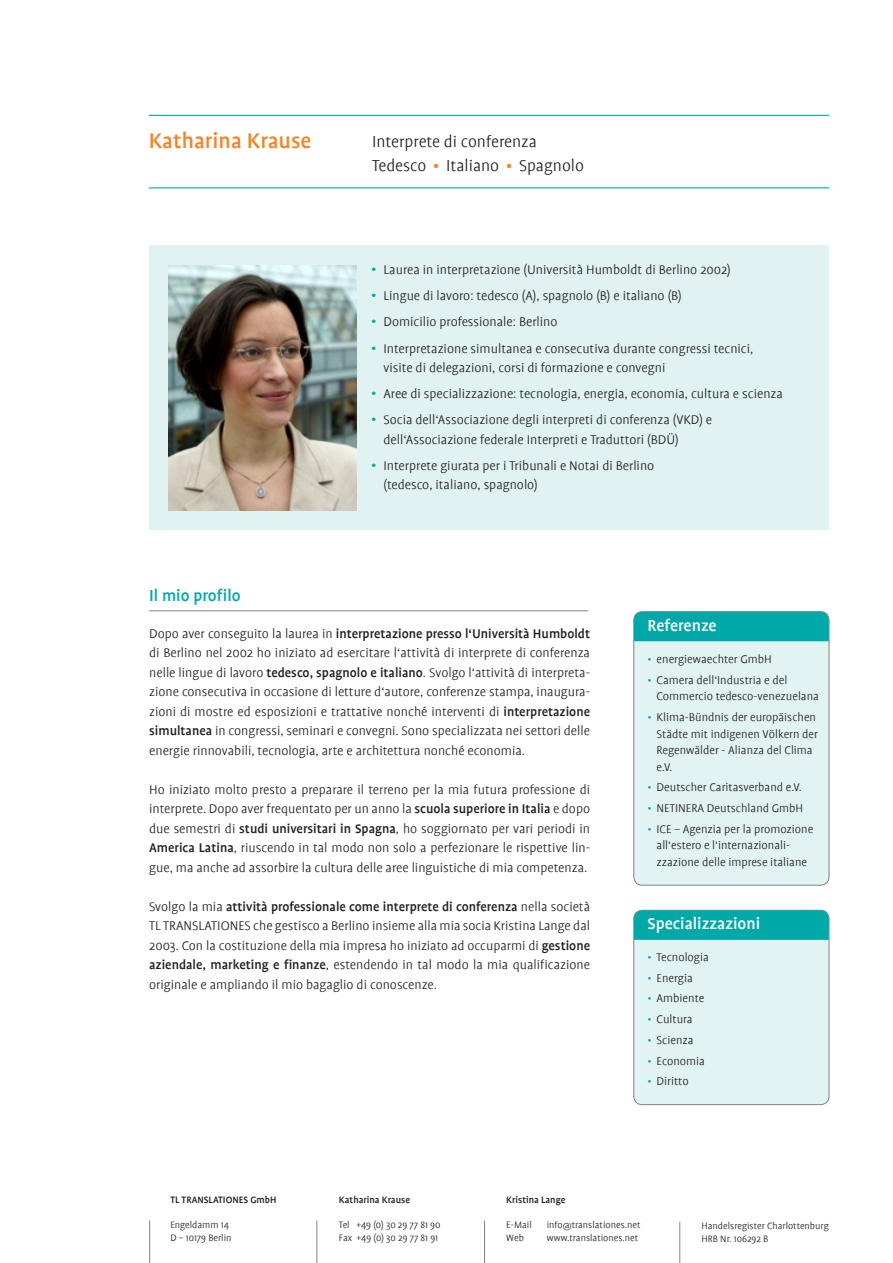
<style>
.page{position:relative;width:893px;height:1263px;background:#fff}
.page>*{position:absolute;margin:0;border:0;box-sizing:border-box;transform-origin:0 0}
.t1{font:300 36px "Profile";color:#00a9a7}
.t2{font:500 24px "Profile";color:#f58427}
.t3{font:300 18px "Profile";color:#231f20}
.t4{font:500 18px "Profile";color:#fff}
.t5{font:500 18px "Profile";color:#00a9a7}
.t6{font:300 14.25px/19.5px "Profile";color:#231f20;text-align:justify}
.t7{font:300 12.75px/16.5px "Profile";color:#231f20}
.t8{font:300 10.5px "Profile";color:#231f20}
.t9{font:500 10.5px "Profile";color:#231f20}
.s1{font-weight:500}
.s2{color:#00a9a7}
</style>
<div class="page">
<hr style="left:316px;top:1220px;width:1px;height:43px;background:#808285">
<hr style="left:484px;top:1220px;width:1px;height:43px;background:#808285">
<hr style="left:679px;top:1222px;width:1px;height:41px;background:#808285">
<hr style="left:149px;top:1220px;width:1px;height:43px;background:#808285">
<hr style="left:149px;top:610px;width:439px;height:1px;background:#808285">
<hr style="left:149px;top:115px;width:680px;height:1px;background:#00a9a7">
<hr style="left:149px;top:187px;width:680px;height:1px;background:#00a9a7">
<div style="left:149px;top:245px;width:679px;height:285px;background:#e0f2f2"></div>
<img style="left:169px;top:265px;width:188px;height:245px">
<div style="left:634px;top:612px;width:195px;height:273px;background:#e2f3f3;border-radius:9px"></div>
<div style="left:634px;top:611px;width:195px;height:274px;border:1px solid #808285;border-radius:9px"></div>
<div style="left:634px;top:612px;width:195px;height:29px;background:#00a9a7"></div>
<div style="left:634px;top:910px;width:195px;height:195px;background:#e2f3f3;border-radius:9px"></div>
<div style="left:634px;top:910px;width:195px;height:195px;border:1px solid #808285;border-radius:9px"></div>
<svg style="left:634px;top:910px;width:195px;height:30px;background:#03a9a7"></svg>
<p class="t2" style="left:149px;top:128px;width:164px">Katharina Krause</p>
<p class="t3" style="left:372px;top:132px;width:166px">Interprete di conferenza</p>
<p class="t3" style="left:372px;top:156px;width:213px">Tedesco <sup>●</sup> Italiano <sup>●</sup> Spagnolo</p>
<p class="t1" style="left:370px;top:251px;width:10px">·</p>
<p class="t6" style="left:383px;top:260px;width:349px">Laurea in interpretazione (Università Humboldt di Berlino 2002)</p>
<p class="t1" style="left:370px;top:277px;width:10px">·</p>
<p class="t6" style="left:383px;top:286px;width:300px">Lingue di lavoro: tedesco (A), spagnolo (B) e italiano (B)</p>
<p class="t1" style="left:370px;top:303px;width:10px">·</p>
<p class="t6" style="left:383px;top:312px;width:176px">Domicilio professionale: Berlino</p>
<p class="t1" style="left:370px;top:329px;width:10px">·</p>
<p class="t6" style="left:383px;top:339px;width:371px">Interpretazione simultanea e consecutiva durante congressi tecnici, visite di delegazioni, corsi di formazione e convegni</p>
<p class="t1" style="left:370px;top:375px;width:10px">·</p>
<p class="t6" style="left:383px;top:384px;width:401px">Aree di specializzazione: tecnologia, energia, economia, cultura e scienza</p>
<p class="t1" style="left:370px;top:401px;width:10px">·</p>
<p class="t6" style="left:383px;top:410px;width:330px">Socia dell‘Associazione degli interpreti di conferenza (VKD) e dell‘Associazione federale Interpreti e Traduttori (BDÜ)</p>
<p class="t1" style="left:370px;top:446px;width:10px">·</p>
<p class="t6" style="left:383px;top:456px;width:272px">Interprete giurata per i Tribunali e Notai di Berlino (tedesco, italiano, spagnolo)</p>
<p class="t5" style="left:149px;top:586px;width:93px">Il mio profilo</p>
<p class="t6" style="left:149px;top:624px;width:442px">Dopo aver conseguito la laurea in <span class="s1">interpretazione presso l‘Università Humboldt </span>di Berlino nel 2002 ho iniziato ad esercitare l‘attività di interprete di conferenza nelle lingue di lavoro <span class="s1">tedesco, spagnolo e italiano</span>. Svolgo l‘attività di interpreta&shy;zione consecutiva in occasione di letture d‘autore, conferenze stampa, inaugura&shy;zioni di mostre ed esposizioni e trattative nonché interventi di <span class="s1">interpretazione simultanea</span> in congressi, seminari e convegni. Sono specializzata nei settori delle energie rinnovabili, tecnologia, arte e architettura nonché economia.</p>
<p class="t6" style="left:149px;top:780px;width:442px">Ho iniziato molto presto a preparare il terreno per la mia futura professione di interprete. Dopo aver frequentato per un anno la <span class="s1">scuola superiore in Italia</span> e dopo due semestri di <span class="s1">studi universitari in Spagna</span>, ho soggiornato per vari periodi in <span class="s1">America Latina</span>, riuscendo in tal modo non solo a perfezionare le rispettive lin&shy;gue, ma anche ad assorbire la cultura delle aree linguistiche di mia competenza.</p>
<p class="t6" style="left:149px;top:897px;width:442px">Svolgo la mia <span class="s1">attività professionale come interprete di conferenza</span> nella società TL TRANSLATIONES che gestisco a Berlino insieme alla mia socia Kristina Lange dal 2003. Con la costituzione della mia impresa ho iniziato ad occuparmi di <span class="s1">gestione aziendale, marketing e finanze</span>, estendendo in tal modo la mia qualificazione originale e ampliando il mio bagaglio di conoscenze.</p>
<p class="t4" style="left:648px;top:616px;width:71px">Referenze</p>
<p class="t7" style="left:648px;top:651px;width:126px"><span class="s2">•</span> energiewaechter GmbH</p>
<p class="t7" style="left:657px;top:672px;width:164px;text-indent:-9px"><span class="s2">•</span> Camera dell‘Industria e del<br>Commercio tedesco-venezuelana</p>
<p class="t7" style="left:657px;top:709px;width:163px;text-indent:-9px"><span class="s2">•</span> Klima-Bündnis der europäischen<br>Städte mit indigenen Völkern der<br>Regenwälder - Alianza del Clima e.V.</p>
<p class="t7" style="left:648px;top:779px;width:156px"><span class="s2">•</span> Deutscher Caritasverband e.V.</p>
<p class="t7" style="left:648px;top:800px;width:157px"><span class="s2">•</span> NETINERA Deutschland GmbH</p>
<p class="t7" style="left:657px;top:821px;width:158px;text-indent:-9px"><span class="s2">•</span> ICE – Agenzia per la promozione all‘estero e l‘internazionali&shy;zzazione delle imprese italiane</p>
<p class="t4" style="left:648px;top:914px;width:114px">Specializzazioni</p>
<p class="t7" style="left:648px;top:949px;width:63px"><span class="s2">•</span> Tecnologia</p>
<p class="t7" style="left:648px;top:969px;width:47px"><span class="s2">•</span> Energia</p>
<p class="t7" style="left:648px;top:990px;width:58px"><span class="s2">•</span> Ambiente</p>
<p class="t7" style="left:648px;top:1011px;width:47px"><span class="s2">•</span> Cultura</p>
<p class="t7" style="left:648px;top:1032px;width:48px"><span class="s2">•</span> Scienza</p>
<p class="t7" style="left:648px;top:1052px;width:59px"><span class="s2">•</span> Economia</p>
<p class="t7" style="left:648px;top:1073px;width:43px"><span class="s2">•</span> Diritto</p>
<p class="t9" style="left:170px;top:1194px;width:108px">TL TRANSLATIONES GmbH</p>
<p class="t8" style="left:170px;top:1219px;width:60px">Engeldamm 14</p>
<p class="t8" style="left:170px;top:1232px;width:63px">D – 10179 Berlin</p>
<p class="t9" style="left:339px;top:1194px;width:73px">Katharina Krause</p>
<p class="t8" style="left:339px;top:1219px;width:103px">Tel +49 (0) 30 29 77 81 90</p>
<p class="t8" style="left:339px;top:1232px;width:101px">Fax +49 (0) 30 29 77 81 91</p>
<p class="t9" style="left:506px;top:1194px;width:61px">Kristina Lange</p>
<p class="t8" style="left:506px;top:1219px;width:27px">E-Mail</p>
<p class="t8" style="left:547px;top:1219px;width:95px">info@translationes.net</p>
<p class="t8" style="left:506px;top:1232px;width:19px">Web</p>
<p class="t8" style="left:547px;top:1232px;width:93px">www.translationes.net</p>
<p class="t8" style="left:702px;top:1221px;width:129px">Handelsregister Charlottenburg</p>
<p class="t8" style="left:702px;top:1233px;width:68px">HRB Nr. 106292 B</p>
</div>
